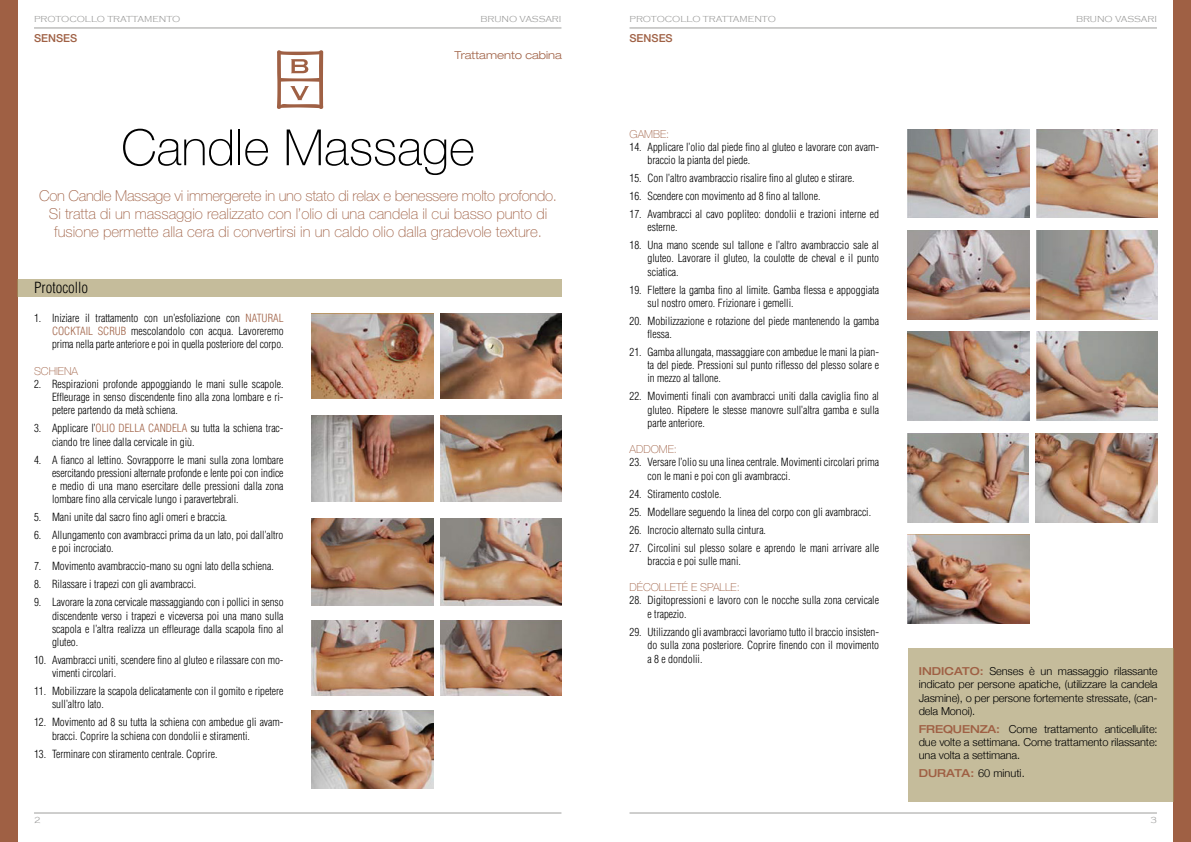
<style>
.page{position:relative;width:1191px;height:842px;background:#fff}
.page>*{position:absolute;margin:0;border:0;box-sizing:border-box;transform-origin:0 0}
.t1{font:100 50px "Helvetica Neue LT Std";color:#000}
.t2{font:100 15px/18px "Helvetica Neue LT Std";color:#9f6044;text-align:center}
.t3{font:300 condensed 15px "Helvetica";color:#000}
.t4{font:300 condensed 11px/13.2px "Helvetica";color:#000}
.t5{font:300 11px/13.2px "Helvetica Neue";letter-spacing:-.01em;color:#000;text-align:justify}
.t6{font:100 11px "Helvetica Neue LT Std";color:#9f6044}
.t7{font:300 expanded 11px "Helvetica Neue";color:#9f6044}
.t8{font:500 11px "Helvetica Neue LT Std";color:#9f6044}
.t9{font:300 9px "Copperplate Gothic";color:#9d9d9c}
.s1{color:#9f6044}
.s2{font-weight:500;font-stretch:expanded;color:#9f6044}
</style>
<div class="page">
<hr style="left:34px;top:28px;width:527px;height:1px;background:#9e9e9c">
<hr style="left:34px;top:813px;width:527px;height:1px;background:#9e9e9c">
<hr style="left:629px;top:28px;width:528px;height:1px;background:#9e9e9c">
<hr style="left:629px;top:813px;width:528px;height:1px;background:#9e9e9c">
<div style="left:0;top:0;width:17px;height:842px;background:#9f6044"></div>
<div style="left:1174px;top:0;width:17px;height:842px;background:#9f6044"></div>
<img style="left:440px;top:518px;width:121px;height:88px">
<img style="left:312px;top:620px;width:121px;height:76px">
<img style="left:440px;top:620px;width:121px;height:76px">
<img style="left:312px;top:710px;width:121px;height:78px">
<div style="left:17px;top:279px;width:544px;height:18px;background:#c5bc9b"></div>
<svg style="left:277px;top:50px;width:46px;height:59px"></svg>
<div style="left:908px;top:649px;width:266px;height:153px;background:#c5bc9b"></div>
<img style="left:440px;top:416px;width:121px;height:85px">
<img style="left:1036px;top:230px;width:121px;height:89px">
<img style="left:1036px;top:332px;width:121px;height:89px">
<img style="left:1035px;top:433px;width:122px;height:89px">
<img style="left:907px;top:535px;width:122px;height:89px">
<img style="left:312px;top:416px;width:121px;height:85px">
<img style="left:907px;top:230px;width:122px;height:89px">
<img style="left:907px;top:332px;width:122px;height:89px">
<img style="left:907px;top:433px;width:121px;height:89px">
<img style="left:312px;top:518px;width:121px;height:88px">
<img style="left:440px;top:314px;width:121px;height:85px">
<img style="left:1036px;top:130px;width:121px;height:88px">
<img style="left:312px;top:314px;width:121px;height:85px">
<img style="left:907px;top:130px;width:122px;height:88px">
<p class="t9" style="left:34px;top:14px;width:148px">PROTOCOLLO TRATTAMENTO</p>
<p class="t9" style="left:480px;top:14px;width:82px">BRUNO VASSARI</p>
<p class="t9" style="left:1076px;top:14px;width:82px">BRUNO VASSARI</p>
<p class="t9" style="left:629px;top:14px;width:148px">PROTOCOLLO TRATTAMENTO</p>
<p class="t8" style="left:34px;top:31px;width:45px">SENSES</p>
<p class="t8" style="left:629px;top:31px;width:45px">SENSES</p>
<p class="t7" style="left:454px;top:48px;width:109px">Trattamento cabina</p>
<h1 class="t1" style="left:121px;top:119px;width:355px">Candle Massage</h1>
<p class="t2" style="left:39px;top:187px;width:519px">Con Candle Massage vi immergerete in uno stato di relax e benessere molto profondo.<br>Si tratta di un massaggio realizzato con l’olio di una candela il cui basso punto di fusione permette alla cera di convertirsi in un caldo olio dalla gradevole texture.</p>
<h2 class="t3" style="left:34px;top:278px;width:56px">Protocollo</h2>
<p class="t4" style="left:52px;top:311px;width:233px;text-align:justify;text-indent:-18px">1. Iniziare il trattamento con un’esfoliazione con <span class="s1">NATURAL COCKTAIL SCRUB</span> mescolandolo con acqua. Lavoreremo prima nella parte anteriore e poi in quella posteriore del corpo.</p>
<p class="t6" style="left:34px;top:365px;width:46px">SCHIENA</p>
<p class="t4" style="left:52px;top:377px;width:233px;text-align:justify;text-indent:-18px">2. Respirazioni profonde appoggiando le mani sulle scapole.<br>Effleurage in senso discendente fino alla zona lombare e ri&shy;petere partendo da metà schiena.</p>
<p class="t4" style="left:52px;top:422px;width:233px;text-indent:-18px">3. Applicare l’<span class="s1">OLIO DELLA CANDELA</span> su tutta la schiena trac&shy;ciando tre linee dalla cervicale in giù.</p>
<p class="t4" style="left:52px;top:453px;width:233px;text-align:justify;text-indent:-18px">4. A fianco al lettino. Sovrapporre le mani sulla zona lombare esercitando pressioni alternate profonde e lente poi con indice e medio di una mano esercitare delle pressioni dalla zona lombare fino alla cervicale lungo i paravertebrali.</p>
<p class="t4" style="left:34px;top:511px;width:195px">5. Mani unite dal sacro fino agli omeri e braccia.</p>
<p class="t4" style="left:52px;top:529px;width:233px;text-indent:-18px">6. Allungamento con avambracci prima da un lato, poi dall’altro e poi incrociato.</p>
<p class="t4" style="left:34px;top:560px;width:241px">7. Movimento avambraccio-mano su ogni lato della schiena.</p>
<p class="t4" style="left:34px;top:578px;width:164px">8. Rilassare i trapezi con gli avambracci.</p>
<p class="t4" style="left:52px;top:596px;width:233px;text-align:justify;text-indent:-18px">9. Lavorare la zona cervicale massaggiando con i pollici in senso discendente verso i trapezi e viceversa poi una mano sulla scapola e l’altra realizza un effleurage dalla scapola fino al gluteo.</p>
<p class="t4" style="left:52px;top:653px;width:233px;text-indent:-18px">10. Avambracci uniti, scendere fino al gluteo e rilassare con mo&shy;vimenti circolari.</p>
<p class="t4" style="left:52px;top:685px;width:233px;text-indent:-18px">11. Mobilizzare la scapola delicatamente con il gomito e ripetere sull’altro lato.</p>
<p class="t4" style="left:52px;top:716px;width:233px;text-indent:-18px">12. Movimento ad 8 su tutta la schiena con ambedue gli avam&shy;bracci. Coprire la schiena con dondolii e stiramenti.</p>
<p class="t4" style="left:34px;top:747px;width:185px">13. Terminare con stiramento centrale. Coprire.</p>
<p class="t6" style="left:629px;top:127px;width:41px">GAMBE:</p>
<p class="t4" style="left:647px;top:140px;width:233px;text-indent:-18px">14. Applicare l’olio dal piede fino al gluteo e lavorare con avam&shy;braccio la pianta del piede.</p>
<p class="t4" style="left:629px;top:171px;width:227px">15. Con l’altro avambraccio risalire fino al gluteo e stirare.</p>
<p class="t4" style="left:629px;top:189px;width:192px">16. Scendere con movimento ad 8 fino al tallone.</p>
<p class="t4" style="left:647px;top:207px;width:233px;text-indent:-18px">17. Avambracci al cavo popliteo: dondolii e trazioni interne ed esterne.</p>
<p class="t4" style="left:647px;top:238px;width:233px;text-align:justify;text-indent:-18px">18. Una mano scende sul tallone e l’altro avambraccio sale al gluteo. Lavorare il gluteo, la coulotte de cheval e il punto sciatica.</p>
<p class="t4" style="left:647px;top:283px;width:233px;text-indent:-18px">19. Flettere la gamba fino al limite. Gamba flessa e appoggiata sul nostro omero. Frizionare i gemelli.</p>
<p class="t4" style="left:647px;top:314px;width:233px;text-indent:-18px">20. Mobilizzazione e rotazione del piede mantenendo la gamba flessa.</p>
<p class="t4" style="left:647px;top:345px;width:233px;text-align:justify;text-indent:-18px">21. Gamba allungata, massaggiare con ambedue le mani la pian&shy;ta del piede. Pressioni sul punto riflesso del plesso solare e in mezzo al tallone.</p>
<p class="t4" style="left:647px;top:390px;width:233px;text-align:justify;text-indent:-18px">22. Movimenti finali con avambracci uniti dalla caviglia fino al gluteo. Ripetere le stesse manovre sull’altra gamba e sulla parte anteriore.</p>
<p class="t6" style="left:629px;top:443px;width:49px">ADDOME:</p>
<p class="t4" style="left:647px;top:456px;width:233px;text-indent:-18px">23. Versare l’olio su una linea centrale. Movimenti circolari prima con le mani e poi con gli avambracci.</p>
<p class="t4" style="left:629px;top:487px;width:93px">24. Stiramento costole.</p>
<p class="t4" style="left:629px;top:505px;width:243px">25. Modellare seguendo la linea del corpo con gli avambracci.</p>
<p class="t4" style="left:629px;top:523px;width:138px">26. Incrocio alternato sulla cintura.</p>
<p class="t4" style="left:647px;top:541px;width:233px;text-indent:-18px">27. Circolini sul plesso solare e aprendo le mani arrivare alle braccia e poi sulle mani.</p>
<p class="t6" style="left:629px;top:581px;width:112px">DÉCOLLETÉ E SPALLE:</p>
<p class="t4" style="left:647px;top:594px;width:233px;text-indent:-18px">28. Digitopressioni e lavoro con le nocche sulla zona cervicale e trapezio.</p>
<p class="t4" style="left:647px;top:625px;width:233px;line-height:13.6px;text-align:justify;text-indent:-18px">29. Utilizzando gli avambracci lavoriamo tutto il braccio insisten&shy;do sulla zona posteriore. Coprire finendo con il movimento a 8 e dondolii.</p>
<p class="t5" style="left:918px;top:664px;width:240px"><span class="s2">INDICATO:</span> Senses è un massaggio rilassante indicato per persone apatiche, (utilizzare la candela Jasmine), o per persone fortemente stressate, (can&shy;dela Monoi).</p>
<p class="t5" style="left:918px;top:721px;width:240px"><span class="s2">FREQUENZA:</span> Come trattamento anticellulite: due volte a settimana. Come trattamento rilassante: una volta a settimana.</p>
<p class="t5" style="left:918px;top:766px;width:107px"><span class="s2">DURATA:</span> 60 minuti.</p>
<p class="t9" style="left:34px;top:815px;width:8px">2</p>
<p class="t9" style="left:1150px;top:815px;width:8px">3</p>
</div>
